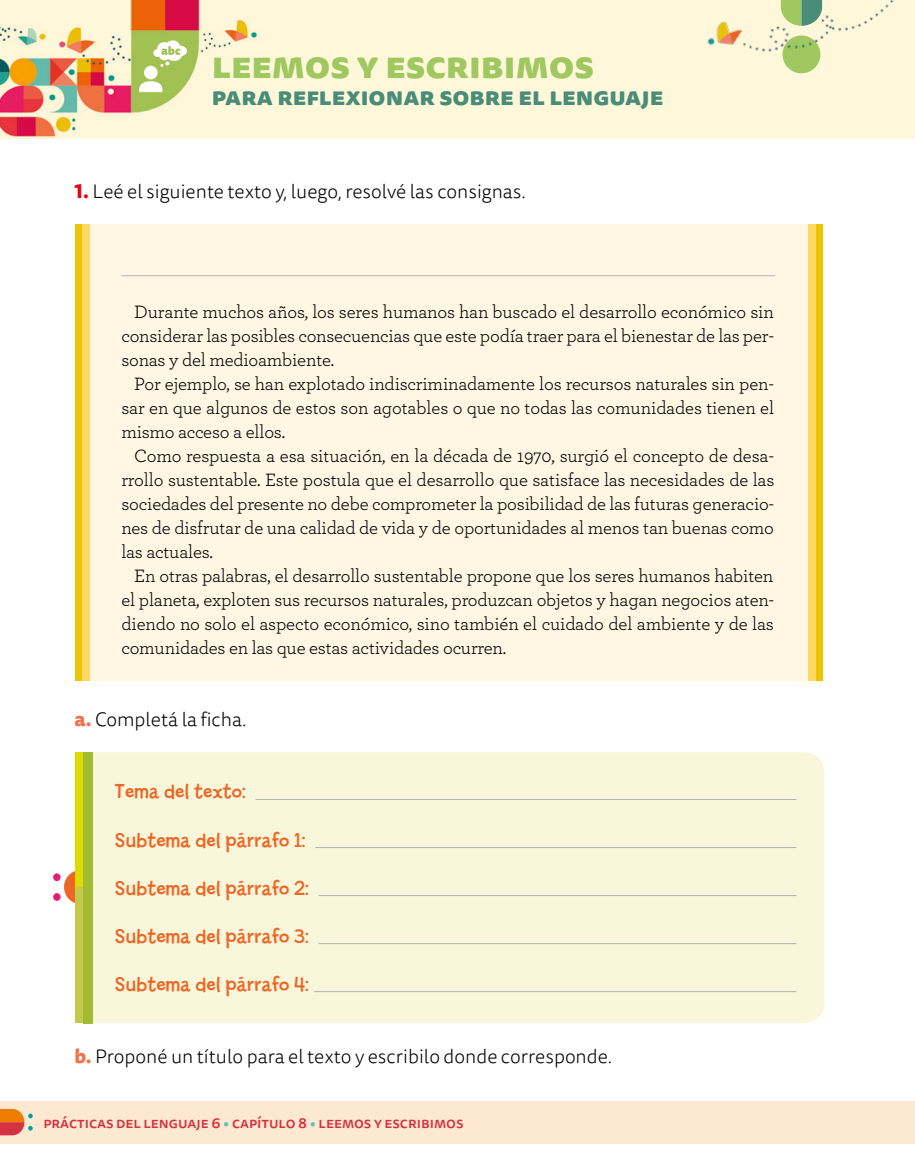
<style>
.page{position:relative;width:915px;height:1170px;background:#fff}
.page>*{position:absolute;margin:0;border:0;box-sizing:border-box;transform-origin:0 0}
.t1{font:800 36px "Tisa Sans Pro";color:#a0c861;scale:1.04 1}
.t2{font:800 24px "Tisa Sans Pro";color:#498c77;scale:1.04 1}
.manuscrito_color{font:21px "Billy";letter-spacing:.01em;color:#ec6625}
.Subconsigna_abc{font:300 19.5px "Tisa Sans Pro";color:#000}
.Consigna_123{font:300 19.5px "Tisa Sans Pro";color:#000}
.Texto_fragmento_sang{font:18.75px/24px "Archer";letter-spacing:-.01em;color:#000;text-align:justify}
.folio_descargables_l{font:500 15px "Tisa Sans Pro";color:#d5313f}
.s1{font-weight:800;color:#e30612}
.s2{font-weight:800;color:#ee754d}
.s3{color:#67c0be}
</style>
<div class="page">
<div style="left:0;top:0;width:914px;height:138px;background:#fff7da"></div>
<div style="left:0;top:1100px;width:914px;height:43px;background:#fde9d2"></div>
<svg style="left:0;top:1108px;width:33px;height:27px"></svg>
<img style="left:0;top:0;width:265px;height:139px">
<div style="left:782px;top:35px;width:38px;height:38px;background:#a0c861;border-radius:50%"></div>
<img style="left:707px;top:0;width:187px;height:72px">
<div style="left:144px;top:66px;width:13px;height:13px;background:#fff;border-radius:50%"></div>
<svg style="left:139px;top:81px;width:23px;height:11px"></svg>
<svg style="left:153px;top:40px;width:34px;height:27px"></svg>
<div style="left:87px;top:224px;width:728px;height:457px;background:#fff7e4"></div>
<div style="left:76px;top:224px;width:7px;height:457px;background:#ecc504"></div>
<div style="left:82px;top:224px;width:8px;height:457px;background:#ffd862"></div>
<div style="left:815px;top:224px;width:7px;height:457px;background:#ecc504"></div>
<div style="left:808px;top:224px;width:7px;height:457px;background:#ffd862"></div>
<hr style="left:121px;top:275px;width:653px;height:1px;background:#b2b2b2">
<svg style="left:64px;top:869px;width:34px;height:35px"></svg>
<div style="left:53px;top:873px;width:7px;height:8px;background:#e61c72;border-radius:50%"></div>
<div style="left:53px;top:893px;width:7px;height:7px;background:#e61c72;border-radius:50%"></div>
<div style="left:93px;top:752px;width:731px;height:271px;background:#f9f7db"></div>
<div style="left:83px;top:752px;width:10px;height:271px;background:#a1bc33"></div>
<div style="left:76px;top:752px;width:7px;height:136px;background:#dddc00"></div>
<div style="left:76px;top:887px;width:7px;height:136px;background:#c2ca47"></div>
<hr style="left:255px;top:799px;width:541px;height:1px;background:#b2b2b2">
<hr style="left:315px;top:847px;width:481px;height:1px;background:#b2b2b2">
<hr style="left:318px;top:895px;width:478px;height:1px;background:#b2b2b2">
<hr style="left:318px;top:943px;width:478px;height:1px;background:#b2b2b2">
<hr style="left:314px;top:991px;width:482px;height:1px;background:#b2b2b2">
<h1 class="t1" style="left:212px;top:38px;width:369px">leemos y escribimos</h1>
<p class="t2" style="left:212px;top:79px;width:435px">para reflexionar sobre el lenguaje</p>
<p class="Consigna_123" style="left:74px;top:179px;width:453px"><span class="s1">1.</span> Leé el siguiente texto y, luego, resolvé las consignas.</p>
<p class="Texto_fragmento_sang" style="left:121px;top:299px;width:653px;text-indent:13px">Durante muchos años, los seres humanos han buscado el desarrollo económico sin considerar las posibles consecuencias que este podía traer para el bienestar de las per&shy;sonas y del medioambiente.</p>
<p class="Texto_fragmento_sang" style="left:121px;top:371px;width:654px;text-indent:13px">Por ejemplo, se han explotado indiscriminadamente los recursos naturales sin pen&shy;sar en que algunos de estos son agotables o que no todas las comunidades tienen el mismo acceso a ellos.</p>
<p class="Texto_fragmento_sang" style="left:121px;top:443px;width:654px;text-indent:13px">Como respuesta a esa situación, en la década de 1970, surgió el concepto de desa&shy;rrollo sustentable. Este postula que el desarrollo que satisface las necesidades de las sociedades del presente no debe comprometer la posibilidad de las futuras generacio&shy;nes de disfrutar de una calidad de vida y de oportunidades al menos tan buenas como las actuales.</p>
<p class="Texto_fragmento_sang" style="left:121px;top:563px;width:653px;text-indent:13px">En otras palabras, el desarrollo sustentable propone que los seres humanos habiten el planeta, exploten sus recursos naturales, produzcan objetos y hagan negocios aten&shy;diendo no solo el aspecto económico, sino también el cuidado del ambiente y de las comunidades en las que estas actividades ocurren.</p>
<p class="Subconsigna_abc" style="left:74px;top:707px;width:174px"><span class="s2">a.</span> Completá la ficha.</p>
<p class="manuscrito_color" style="left:115px;top:780px;width:132px">Tema del texto:</p>
<p class="manuscrito_color" style="left:115px;top:828px;width:192px">Subtema del párrafo 1:</p>
<p class="manuscrito_color" style="left:115px;top:876px;width:195px">Subtema del párrafo 2:</p>
<p class="manuscrito_color" style="left:115px;top:924px;width:195px">Subtema del párrafo 3:</p>
<p class="manuscrito_color" style="left:115px;top:972px;width:195px">Subtema del párrafo 4:</p>
<p class="Subconsigna_abc" style="left:74px;top:1043px;width:539px"><span class="s2">b.</span> Proponé un título para el texto y escribilo donde corresponde.</p>
<p class="folio_descargables_l" style="left:43px;top:1111px;width:421px">Prácticas del Lenguaje 6 <span class="s3">•</span> capítulo 8 <span class="s3">•</span> Leemos y escribimos</p>
</div>
